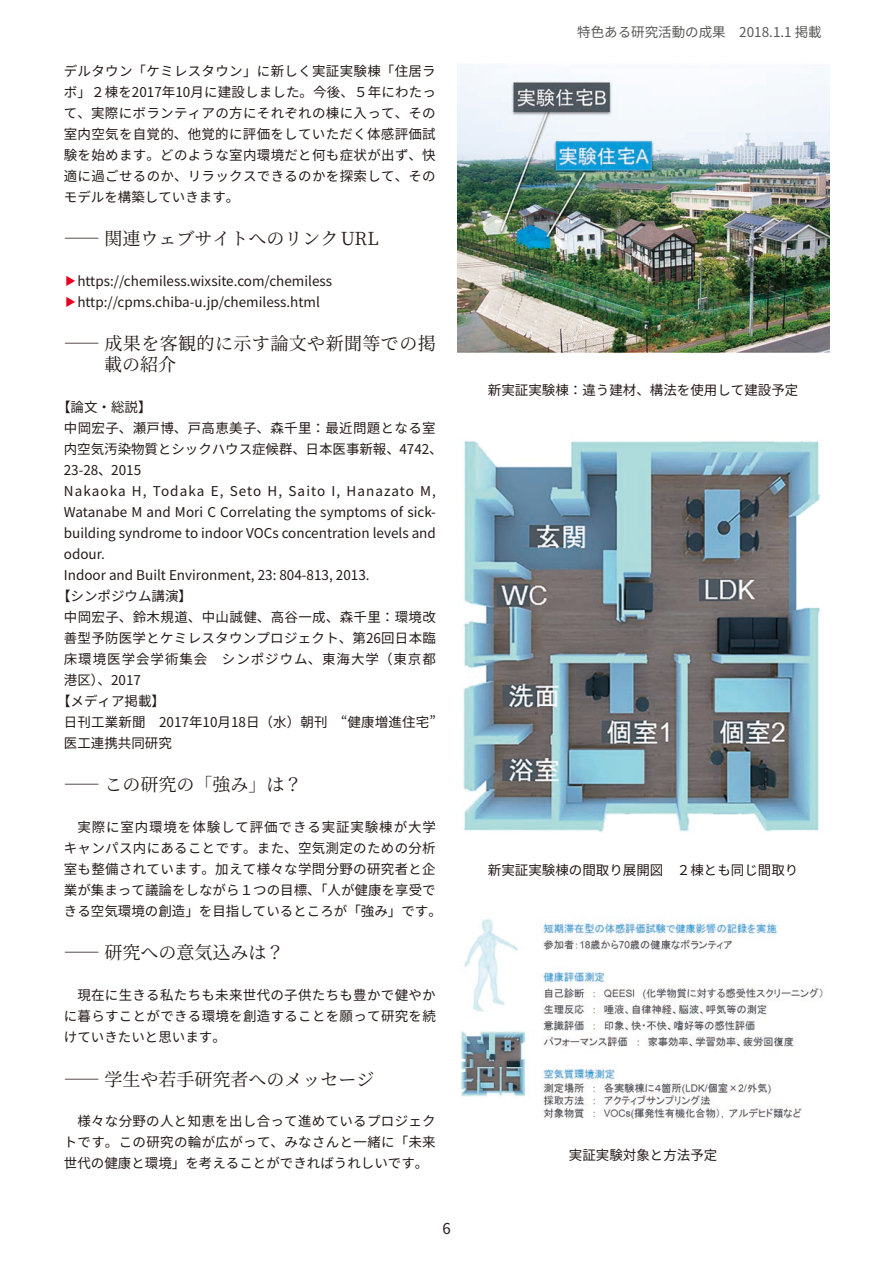
<style>
.page{position:relative;width:893px;height:1263px;background:#fff}
.page>*{position:absolute;margin:0;border:0;box-sizing:border-box;transform-origin:0 0}
.t1{font:18px "Noto Serif JP";color:#231916}
.t2{font:18px/21px "Noto Serif JP";letter-spacing:.025em;color:#231916}
.t3{font:15px "Noto Sans CJ Kjp";color:#231916}
.t4{font:13.5px/21px "Noto Sans CJ Kjp";color:#231916;text-align:justify}
.t5{font:13.5px/21px "Noto Sans CJ Kjp";letter-spacing:.02em;color:#231916;text-align:center}
.t6{font:13.5px "Noto Sans CJ Kjp";letter-spacing:.025em;color:#231916}
.t7{font:13.5px "Noto Sans CJ Kjp";letter-spacing:.08em;color:#231916}
.t8{font:13.5px "Noto Sans CJ Kjp";letter-spacing:.07em;color:#231916}
.t9{font:13.5px "Noto Sans CJ Kjp";color:#595857}
.s1{font-size:10.8px;color:#e60021}
</style>
<div class="page">
<hr style="left:892px;top:186px;width:1px;height:278px;background:#dcdddd">
<img style="left:457px;top:64px;width:372px;height:289px">
<img style="left:463px;top:440px;width:357px;height:392px">
<img style="left:460px;top:918px;width:363px;height:201px">
<p class="t4" style="left:64px;top:61px;width:374px">デルタウン「ケミレスタウン」に新しく実証実験棟「住居ラボ」２棟を2017年10月に建設しました。今後、５年にわたって、実際にボランティアの方にそれぞれの棟に入って、その室内空気を自覚的、他覚的に評価をしていただく体感評価試験を始めます。どのような室内環境だと何も症状が出ず、快適に過ごせるのか、リラックスできるのかを探索して、そのモデルを構築していきます。</p>
<h1 class="t1" style="left:64px;top:229px;width:317px">―― 関連ウェブサイトへのリンクURL</h1>
<p class="t4" style="left:65px;top:271px;width:268px"><span class="s1">▶</span>https://chemiless.wixsite.com/chemiless <span class="s1">▶</span>http://cpms.chiba-u.jp/chemiless.html</p>
<h1 class="t2" style="left:104px;top:334px;width:333px;text-indent:-40px">―― 成果を客観的に示す論文や新聞等での掲載の紹介</h1>
<p class="t4" style="left:57px;top:397px;width:96px">【論文・総説】</p>
<p class="t6" style="left:64px;top:420px;width:373px">中岡宏子、瀬戸博、戸高恵美子、森千里：最近問題となる室</p>
<p class="t4" style="left:64px;top:439px;width:380px">内空気汚染物質とシックハウス症候群、日本医事新報、4742、</p>
<p class="t4" style="left:64px;top:460px;width:79px">23-28、2015</p>
<p class="t7" style="left:64px;top:483px;width:374px">Nakaoka H, Todaka E, Seto H, Saito I, Hanazato M,</p>
<p class="t4" style="left:64px;top:502px;width:374px">Watanabe M and Mori C Correlating the symptoms of sick-</p>
<p class="t4" style="left:64px;top:523px;width:374px">building syndrome to indoor VOCs concentration levels and</p>
<p class="t4" style="left:64px;top:544px;width:43px">odour.</p>
<p class="t4" style="left:64px;top:565px;width:307px">Indoor and Built Environment, 23: 804-813, 2013.</p>
<p class="t4" style="left:57px;top:586px;width:137px">【シンポジウム講演】</p>
<p class="t6" style="left:64px;top:609px;width:374px">中岡宏子、鈴木規道、中山誠健、高谷一成、森千里：環境改</p>
<p class="t5" style="left:64px;top:628px;width:374px">善型予防医学とケミレスタウンプロジェクト、第26回日本臨</p>
<p class="t8" style="left:64px;top:651px;width:387px">床環境医学会学術集会　シンポジウム、東海大学（東京都　</p>
<p class="t4" style="left:64px;top:670px;width:79px">港区）、2017</p>
<p class="t4" style="left:57px;top:691px;width:110px">【メディア掲載】</p>
<p class="t4" style="left:64px;top:712px;width:387px">日刊工業新聞　2017年10月18日（水）朝刊　“健康増進住宅”　</p>
<p class="t4" style="left:64px;top:733px;width:110px">医工連携共同研究</p>
<h1 class="t1" style="left:64px;top:775px;width:240px">―― この研究の「強み」は？</h1>
<p class="t5" style="left:64px;top:817px;width:379px">実際に室内環境を体験して評価できる実証実験棟が大学<br>キャンパス内にあることです。また、空気測定のための分析室も整備されています。加えて様々な学問分野の研究者と企業が集まって議論をしながら１つの目標、「人が健康を享受できる空気環境の創造」を目指しているところが「強み」です。</p>
<h1 class="t1" style="left:64px;top:943px;width:222px">―― 研究への意気込みは？</h1>
<p class="t4" style="left:64px;top:985px;width:374px;text-indent:14px">現在に生きる私たちも未来世代の子供たちも豊かで健やかに暮らすことができる環境を創造することを願って研究を続けていきたいと思います。</p>
<h1 class="t1" style="left:64px;top:1069px;width:312px">―― 学生や若手研究者へのメッセージ</h1>
<p class="t4" style="left:64px;top:1111px;width:373px;text-indent:14px">様々な分野の人と知恵を出し合って進めているプロジェクトです。この研究の輪が広がって、みなさんと一緒に「未来世代の健康と環境」を考えることができればうれしいです。</p>
<p class="t3" style="left:442px;top:1220px;width:10px">6</p>
<p class="t9" style="left:577px;top:25px;width:246px">特色ある研究活動の成果　2018.1.1 掲載</p>
<p class="t4" style="left:488px;top:379px;width:312px">新実証実験棟：違う建材、構法を使用して建設予定</p>
<p class="t4" style="left:488px;top:859px;width:312px">新実証実験棟の間取り展開図　２棟とも同じ間取り</p>
<p class="t4" style="left:569px;top:1145px;width:150px">実証実験対象と方法予定</p>
</div>
